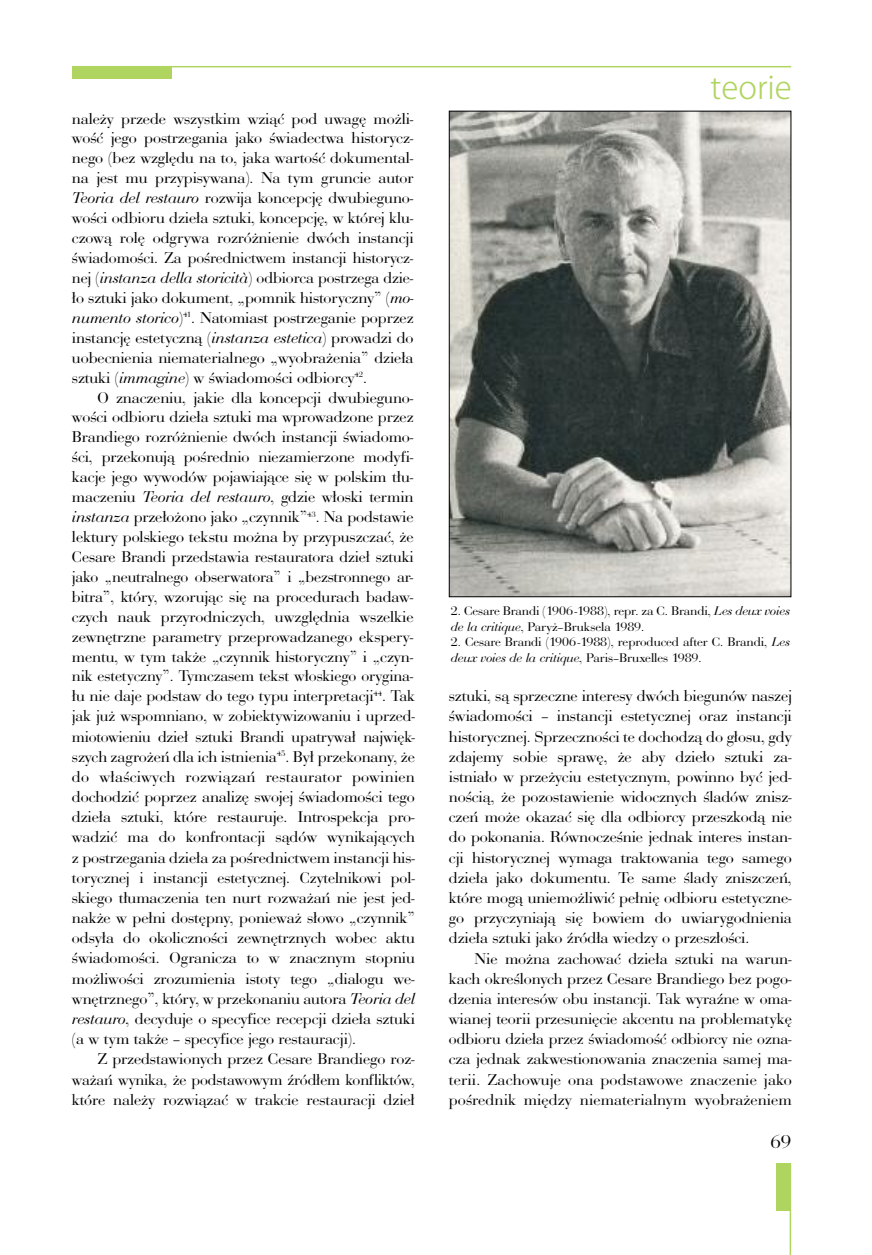
<style>
.page{position:relative;width:872px;height:1255px;background:#fff}
.page>*{position:absolute;margin:0;border:0;box-sizing:border-box;transform-origin:0 0}
.t1{font:300 31.5px "Koz Go Pro";color:#b0d460}
.t2{font:19.5px "Bauer Bod DOT";color:#000}
.t3{font:16.2px/20.1px "Bauer Bod DOT";color:#000;text-align:justify}
.t4{font:13.05px/15.8px "Bauer Bod DOT";color:#000}
.s1{font-style:italic}
</style>
<div class="page">
<div style="left:72px;top:66px;width:100px;height:13px;background:#b0d460"></div>
<hr style="left:72px;top:66px;width:719px;height:1px;background:#b0d460">
<div style="left:776px;top:1163px;width:15px;height:47px;background:#b0d460"></div>
<hr style="left:789px;top:1163px;width:2px;height:91px;background:#b0d460">
<img style="left:451px;top:113px;width:338px;height:482px">
<p class="t3" style="left:72px;top:108px;width:343px">należy przede wszystkim wziąć pod uwagę możli&shy;wość jego postrzegania jako świadectwa historycz&shy;nego (bez względu na to, jaka wartość dokumental&shy;na jest mu przypisywana). Na tym gruncie autor <span class="s1">Teoria del restauro</span> rozwija koncepcję dwubieguno&shy;wości odbioru dzieła sztuki, koncepcję, w której klu&shy;czową rolę odgrywa rozróżnienie dwóch instancji świadomości. Za pośrednictwem instancji historycz&shy;nej (<span class="s1">instanza della storicità</span>) odbiorca postrzega dzie&shy;ło sztuki jako dokument, „pomnik historyczny” (<span class="s1">mo&shy;numento storico</span>)<sup>41</sup>. Natomiast postrzeganie poprzez instancję estetyczną (<span class="s1">instanza estetica</span>) prowadzi do uobecnienia niematerialnego „wyobrażenia” dzieła sztuki (<span class="s1">immagine</span>) w świadomości odbiorcy<sup>42</sup>.</p>
<p class="t3" style="left:72px;top:387px;width:343px;text-indent:26px">O znaczeniu, jakie dla koncepcji dwubieguno&shy;wości odbioru dzieła sztuki ma wprowadzone przez Brandiego rozróżnienie dwóch instancji świadomo&shy;ści, przekonują pośrednio niezamierzone modyfi&shy;kacje jego wywodów pojawiające się w polskim tłu&shy;maczeniu <span class="s1">Teoria del restauro</span>, gdzie włoski termin <span class="s1">instanza</span> przełożono jako „czynnik”<sup>43</sup>. Na podstawie lektury polskiego tekstu można by przypuszczać, że Cesare Brandi przedstawia restauratora dzieł sztuki jako „neutralnego obserwatora” i „bezstronnego ar&shy;bitra”, który, wzorując się na procedurach badaw&shy;czych nauk przyrodniczych, uwzględnia wszelkie zewnętrzne parametry przeprowadzanego ekspery&shy;mentu, w tym także „czynnik historyczny” i „czyn&shy;nik estetyczny”. Tymczasem tekst włoskiego orygina-</p>
<p class="t3" style="left:72px;top:685px;width:344px">łu nie daje podstaw do tego typu interpretacji<sup>44</sup>. Tak jak już wspomniano, w zobiektywizowaniu i uprzed&shy;miotowieniu dzieł sztuki Brandi upatrywał najwięk&shy;szych zagrożeń dla ich istnienia<sup>45</sup>. Był przekonany, że do właściwych rozwiązań restaurator powinien dochodzić poprzez analizę swojej świadomości tego dzieła sztuki, które restauruje. Introspekcja pro&shy;wadzić ma do konfrontacji sądów wynikających z postrzegania dzieła za pośrednictwem instancji his&shy;torycznej i instancji estetycznej. Czytelnikowi pol&shy;skiego tłumaczenia ten nurt rozważań nie jest jed&shy;nakże w pełni dostępny, ponieważ słowo „czynnik” odsyła do okoliczności zewnętrznych wobec aktu świadomości. Ogranicza to w znacznym stopniu możliwości zrozumienia istoty tego „dialogu we&shy;wnętrznego”, który, w przekonaniu autora <span class="s1">Teoria del restauro</span>, decyduje o specyfice recepcji dzieła sztuki (a w tym także – specyfice jego restauracji).</p>
<p class="t3" style="left:72px;top:1048px;width:344px;text-indent:26px">Z przedstawionych przez Cesare Brandiego roz&shy;ważań wynika, że podstawowym źródłem konfliktów, które należy rozwiązać w trakcie restauracji dzieł</p>
<h1 class="t1" style="left:710px;top:67px;width:83px">teorie</h1>
<p class="t4" style="left:451px;top:602px;width:340px">2. Cesare Brandi (1906-1988), repr. za C. Brandi, <span class="s1">Les deux voies de la critique</span>, Paryż–Bruksela 1989.</p>
<p class="t4" style="left:451px;top:634px;width:340px">2. Cesare Brandi (1906-1988), reproduced after C. Brandi, <span class="s1">Les deux voies de la critique</span>, Paris–Bruxelles 1989.</p>
<p class="t3" style="left:449px;top:685px;width:344px">sztuki, są sprzeczne interesy dwóch biegunów naszej świadomości – instancji estetycznej oraz instancji historycznej. Sprzeczności te dochodzą do głosu, gdy zdajemy sobie sprawę, że aby dzieło sztuki za&shy;istniało w przeżyciu estetycznym, powinno być jed&shy;nością, że pozostawienie widocznych śladów znisz&shy;czeń może okazać się dla odbiorcy przeszkodą nie do pokonania. Równocześnie jednak interes instan&shy;cji historycznej wymaga traktowania tego samego dzieła jako dokumentu. Te same ślady zniszczeń, które mogą uniemożliwić pełnię odbioru estetyczne&shy;go przyczyniają się bowiem do uwiarygodnienia dzieła sztuki jako źródła wiedzy o przeszłości.</p>
<p class="t3" style="left:449px;top:947px;width:344px;text-indent:26px">Nie można zachować dzieła sztuki na warun&shy;kach określonych przez Cesare Brandiego bez pogo&shy;dzenia interesów obu instancji. Tak wyraźne w oma&shy;wianej teorii przesunięcie akcentu na problematykę odbioru dzieła przez świadomość odbiorcy nie ozna&shy;cza jednak zakwestionowania znaczenia samej ma&shy;terii. Zachowuje ona podstawowe znaczenie jako pośrednik między niematerialnym wyobrażeniem</p>
<p class="t2" style="left:770px;top:1129px;width:22px">69</p>
</div>
